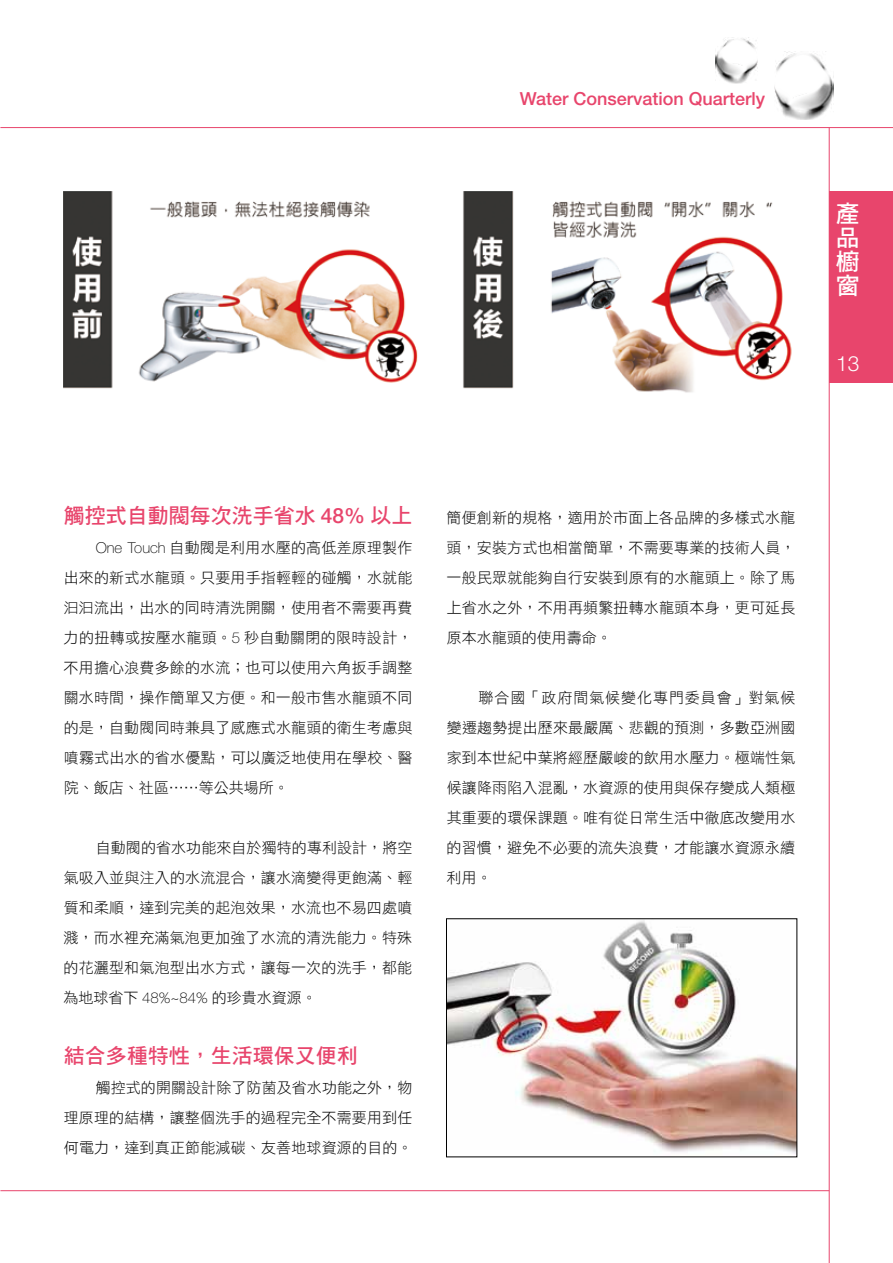
<style>
.page{position:relative;width:893px;height:1263px;background:#fff}
.page>*{position:absolute;margin:0;border:0;box-sizing:border-box;transform-origin:0 0}
.t1{font:24px/24px "DF Hei Std W7";color:#fff;text-align:justify}
.t2{font:21px "DF Hei Std W7";color:#e8456c}
.t3{font:300 21px "Helvetica Neue";color:#fff}
.t4{font:500 18px "Helvetica Neue";color:#e8456c}
.t5{font:15px/30px "DF Hei Std W3";letter-spacing:.01em;color:#000;text-align:justify}
.s1{font-family:"Helvetica Neue";font-weight:500}
.s2{font-family:"Helvetica Neue";font-weight:100}
</style>
<div class="page">
<img style="left:448px;top:920px;width:347px;height:234px">
<img style="left:64px;top:191px;width:728px;height:202px">
<hr style="left:0;top:127px;width:893px;height:1px;background:#e8456c">
<hr style="left:0;top:1190px;width:829px;height:1px;background:#e8456c">
<hr style="left:829px;top:128px;width:1px;height:1135px;background:#e8456c">
<div style="left:829px;top:191px;width:64px;height:192px;background:#e8456c"></div>
<img style="left:716px;top:38px;width:41px;height:46px">
<img style="left:775px;top:51px;width:58px;height:69px">
<p class="t4" style="left:520px;top:88px;width:247px">Water Conservation Quarterly</p>
<h1 class="t1" style="left:836px;top:201px;width:24px">產品櫥窗</h1>
<h2 class="t3" style="left:836px;top:351px;width:25px">13</h2>
<h2 class="t2" style="left:64px;top:504px;width:350px">觸控式自動閥每次洗手省水 <span class="s1">48%</span> 以上</h2>
<p class="t5" style="left:64px;top:532px;width:350px;text-indent:32px"><span class="s2">One Touch</span> 自動閥是利用水壓的高低差原理製作出來的新式水龍頭。只要用手指輕輕的碰觸，水就能汩汩流出，出水的同時清洗開關，使用者不需要再費力的扭轉或按壓水龍頭。<span class="s2">5</span> 秒自動關閉的限時設計，不用擔心浪費多餘的水流；也可以使用六角扳手調整關水時間，操作簡單又方便。和一般市售水龍頭不同的是，自動閥同時兼具了感應式水龍頭的衛生考慮與噴霧式出水的省水優點，可以廣泛地使用在學校、醫院、飯店、社區⋯⋯等公共場所。</p>
<p class="t5" style="left:64px;top:832px;width:350px;text-indent:32px">自動閥的省水功能來自於獨特的專利設計，將空氣吸入並與注入的水流混合，讓水滴變得更飽滿、輕質和柔順，達到完美的起泡效果，水流也不易四處噴濺，而水裡充滿氣泡更加強了水流的清洗能力。特殊的花灑型和氣泡型出水方式，讓每一次的洗手，都能為地球省下 <span class="s2">48%~84%</span> 的珍貴水資源。</p>
<h2 class="t2" style="left:64px;top:1044px;width:295px">結合多種特性，生活環保又便利</h2>
<p class="t5" style="left:64px;top:1072px;width:350px;text-indent:32px">觸控式的開關設計除了防菌及省水功能之外，物理原理的結構，讓整個洗手的過程完全不需要用到任何電力，達到真正節能減碳、友善地球資源的目的。</p>
<p class="t5" style="left:446px;top:502px;width:350px">簡便創新的規格，適用於市面上各品牌的多樣式水龍頭，安裝方式也相當簡單，不需要專業的技術人員，一般民眾就能夠自行安裝到原有的水龍頭上。除了馬上省水之外，不用再頻繁扭轉水龍頭本身，更可延長原本水龍頭的使用壽命。</p>
<p class="t5" style="left:447px;top:682px;width:350px;text-indent:32px">聯合國「政府間氣候變化專門委員會」對氣候變遷趨勢提出歷來最嚴厲、悲觀的預測，多數亞洲國家到本世紀中葉將經歷嚴峻的飲用水壓力。極端性氣候讓降雨陷入混亂，水資源的使用與保存變成人類極其重要的環保課題。唯有從日常生活中徹底改變用水的習慣，避免不必要的流失浪費，才能讓水資源永續利用。</p>
</div>
